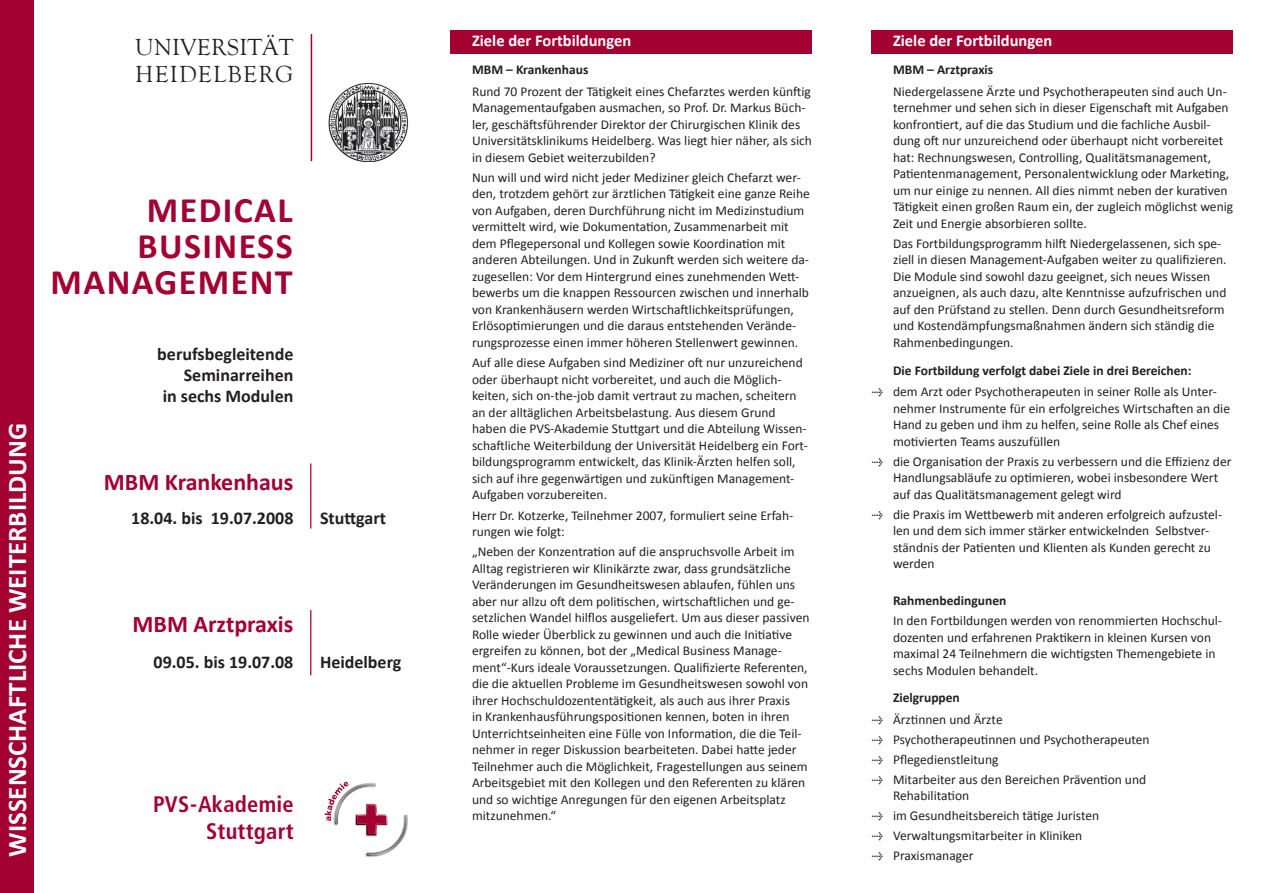
<style>
.page{position:relative;width:1263px;height:893px;background:#fff}
.page>*{position:absolute;margin:0;border:0;box-sizing:border-box;transform-origin:0 0}
.t1{font:700 36px/36px "Calibri";letter-spacing:.04em;color:#a40133;text-align:right}
.t2{font:700 27px "Calibri";color:#fff}
.t3{font:700 24px "Calibri";color:#a40133}
.t4{font:24px/27px "Goudy Old Style";letter-spacing:.015em;color:#231f20}
.t5{font:700 condensed 22.5px/27px "Frutiger";letter-spacing:.01em;color:#a40133;text-align:right}
.t6{font:700 18px/21px "Calibri";color:#231f20;text-align:right}
.t7{font:700 16.5px "Calibri";color:#fff}
.t8{font:13.5px/16.5px "Calibri";color:#231f20}
.t9{font:700 13.5px "Calibri";color:#231f20}
.t10{font:13.5px/20px "Meta Book Expert";color:#231f20;text-align:justify}
</style>
<div class="page">
<div style="left:451px;top:30px;width:361px;height:24px;background:#a40133"></div>
<div style="left:872px;top:30px;width:361px;height:24px;background:#a40133"></div>
<div style="left:0;top:0;width:33px;height:893px;background:#a40133"></div>
<hr style="left:310px;top:463px;width:1px;height:65px;background:#b6274b">
<svg style="left:325px;top:781px;width:83px;height:77px"></svg>
<hr style="left:311px;top:34px;width:1px;height:127px;background:#a40133">
<img style="left:328px;top:82px;width:80px;height:79px">
<hr style="left:310px;top:610px;width:1px;height:65px;background:#b6274b">
<h2 class="t2" style="left:0;top:857px;width:435px;rotate:-90deg">WISSENSCHAFTLICHE WEITERBILDUNG</h2>
<h3 class="t4" style="left:135px;top:34px;width:160px">UNIVERSITÄT<br>HEIDELBERG</h3>
<p class="t7" style="left:472px;top:31px;width:161px">Ziele der Fortbildungen</p>
<p class="t9" style="left:472px;top:61px;width:118px">MBM – Krankenhaus</p>
<p class="t8" style="left:472px;top:82px;width:341px">Rund 70 Prozent der Tätigkeit eines Chefarztes werden künftig Managementaufgaben ausmachen, so Prof. Dr. Markus Büch&shy;ler, geschäftsführender Direktor der Chirurgischen Klinik des Universitätsklinikums Heidelberg. Was liegt hier näher, als sich in diesem Gebiet weiterzubilden?</p>
<p class="t8" style="left:472px;top:168px;width:339px">Nun will und wird nicht jeder Mediziner gleich Chefarzt wer&shy;den, trotzdem gehört zur ärztlichen Tätigkeit eine ganze Reihe von Aufgaben, deren Durchführung nicht im Medizinstudium vermittelt wird, wie Dokumentation, Zusammenarbeit mit dem Pflegepersonal und Kollegen sowie Koordination mit anderen Abteilungen. Und in Zukunft werden sich weitere da&shy;zugesellen: Vor dem Hintergrund eines zunehmenden Wett&shy;bewerbs um die knappen Ressourcen zwischen und innerhalb von Krankenhäusern werden Wirtschaftlichkeitsprüfungen, Erlösoptimierungen und die daraus entstehenden Verände&shy;rungsprozesse einen immer höheren Stellenwert gewinnen.</p>
<p class="t8" style="left:472px;top:354px;width:337px">Auf alle diese Aufgaben sind Mediziner oft nur unzureichend oder überhaupt nicht vorbereitet, und auch die Möglich&shy;keiten, sich on-the-job damit vertraut zu machen, scheitern an der alltäglichen Arbeitsbelastung. Aus diesem Grund haben die PVS-Akademie Stuttgart und die Abteilung Wissen&shy;schaftliche Weiterbildung der Universität Heidelberg ein Fort&shy;bildungsprogramm entwickelt, das Klinik-Ärzten helfen soll, sich auf ihre gegenwärtigen und zukünftigen Management-Aufgaben vorzubereiten.</p>
<p class="t8" style="left:472px;top:506px;width:323px">Herr Dr. Kotzerke, Teilnehmer 2007, formuliert seine Erfah&shy;rungen wie folgt:</p>
<p class="t8" style="left:472px;top:543px;width:339px">„Neben der Konzentration auf die anspruchsvolle Arbeit im Alltag registrieren wir Klinikärzte zwar, dass grundsätzliche Veränderungen im Gesundheitswesen ablaufen, fühlen uns aber nur allzu oft dem politischen, wirtschaftlichen und ge&shy;setzlichen Wandel hilflos ausgeliefert. Um aus dieser passiven Rolle wieder Überblick zu gewinnen und auch die Initiative ergreifen zu können, bot der „Medical Business Manage&shy;ment“-Kurs ideale Voraussetzungen. Qualifizierte Referenten, die die aktuellen Probleme im Gesundheitswesen sowohl von ihrer Hochschuldozententätigkeit, als auch aus ihrer Praxis<br>in Krankenhausführungspositionen kennen, boten in ihren Unterrichtseinheiten eine Fülle von Information, die die Teil&shy;nehmer in reger Diskussion bearbeiteten. Dabei hatte jeder Teilnehmer auch die Möglichkeit, Fragestellungen aus seinem Arbeitsgebiet mit den Kollegen und den Referenten zu klären und so wichtige Anregungen für den eigenen Arbeitsplatz mitzunehmen.“</p>
<h1 class="t1" style="left:51px;top:191px;width:244px">MEDICAL<br>BUSINESS<br>MANAGEMENT</h1>
<h3 class="t6" style="left:157px;top:342px;width:138px">berufsbegleitende<br>Seminarreihen<br>in sechs Modulen</h3>
<h3 class="t3" style="left:104px;top:467px;width:191px">MBM Krankenhaus</h3>
<h3 class="t6" style="left:131px;top:506px;width:164px">18.04. bis 19.07.2008</h3>
<h3 class="t6" style="left:320px;top:506px;width:67px">Stuttgart</h3>
<h3 class="t3" style="left:133px;top:609px;width:162px">MBM Arztpraxis</h3>
<h3 class="t6" style="left:154px;top:651px;width:141px">09.05. bis 19.07.08</h3>
<h3 class="t6" style="left:320px;top:651px;width:83px">Heidelberg</h3>
<h3 class="t5" style="left:153px;top:791px;width:142px">PVS-Akademie<br>Stuttgart</h3>
<p class="t10" style="left:872px;top:382px;width:13px">t</p>
<p class="t10" style="left:872px;top:451px;width:13px">t</p>
<p class="t10" style="left:872px;top:504px;width:13px">t</p>
<p class="t10" style="left:872px;top:710px;width:13px">t t t t</p>
<p class="t10" style="left:872px;top:806px;width:13px">t t t</p>
<p class="t7" style="left:893px;top:31px;width:161px">Ziele der Fortbildungen</p>
<p class="t9" style="left:893px;top:61px;width:102px">MBM – Arztpraxis</p>
<p class="t8" style="left:893px;top:82px;width:342px">Niedergelassene Ärzte und Psychotherapeuten sind auch Un&shy;ternehmer und sehen sich in dieser Eigenschaft mit Aufgaben konfrontiert, auf die das Studium und die fachliche Ausbil&shy;dung oft nur unzureichend oder überhaupt nicht vorbereitet hat: Rechnungswesen, Controlling, Qualitätsmanagement, Patientenmanagement, Personalentwicklung oder Marketing, um nur einige zu nennen. All dies nimmt neben der kurativen Tätigkeit einen großen Raum ein, der zugleich möglichst wenig Zeit und Energie absorbieren sollte.</p>
<p class="t8" style="left:893px;top:234px;width:335px">Das Fortbildungsprogramm hilft Niedergelassenen, sich spe&shy;ziell in diesen Management-Aufgaben weiter zu qualifizieren.<br>Die Module sind sowohl dazu geeignet, sich neues Wissen anzueignen, als auch dazu, alte Kenntnisse aufzufrischen und auf den Prüfstand zu stellen. Denn durch Gesundheitsreform und Kostendämpfungsmaßnahmen ändern sich ständig die Rahmenbedingungen.</p>
<p class="t9" style="left:893px;top:362px;width:300px">Die Fortbildung verfolgt dabei Ziele in drei Bereichen:</p>
<p class="t8" style="left:893px;top:383px;width:339px">dem Arzt oder Psychotherapeuten in seiner Rolle als Unter&shy;nehmer Instrumente für ein erfolgreiches Wirtschaften an die Hand zu geben und ihm zu helfen, seine Rolle als Chef eines motivierten Teams auszufüllen</p>
<p class="t8" style="left:893px;top:452px;width:340px">die Organisation der Praxis zu verbessern und die Effizienz der<br>Handlungsabläufe zu optimieren, wobei insbesondere Wert auf das Qualitätsmanagement gelegt wird</p>
<p class="t8" style="left:893px;top:505px;width:331px">die Praxis im Wettbewerb mit anderen erfolgreich aufzustel&shy;len und dem sich immer stärker entwickelnden Selbstver&shy;ständnis der Patienten und Klienten als Kunden gerecht zu werden</p>
<p class="t9" style="left:893px;top:592px;width:115px">Rahmenbedingunen</p>
<p class="t8" style="left:893px;top:612px;width:330px">In den Fortbildungen werden von renommierten Hochschul&shy;dozenten und erfahrenen Praktikern in kleinen Kursen von maximal 24 Teilnehmern die wichtigsten Themengebiete in sechs Modulen behandelt.</p>
<p class="t9" style="left:893px;top:690px;width:68px">Zielgruppen</p>
<p class="t8" style="left:893px;top:709px;width:258px;line-height:20px">Ärztinnen und Ärzte<br>Psychotherapeutinnen und Psychotherapeuten Pflegedienstleitung<br>Mitarbeiter aus den Bereichen Prävention und</p>
<p class="t8" style="left:893px;top:785px;width:208px;line-height:20px">Rehabilitation<br>im Gesundheitsbereich tätige Juristen<br>Verwaltungsmitarbeiter in Kliniken<br>Praxismanager</p>
</div>
